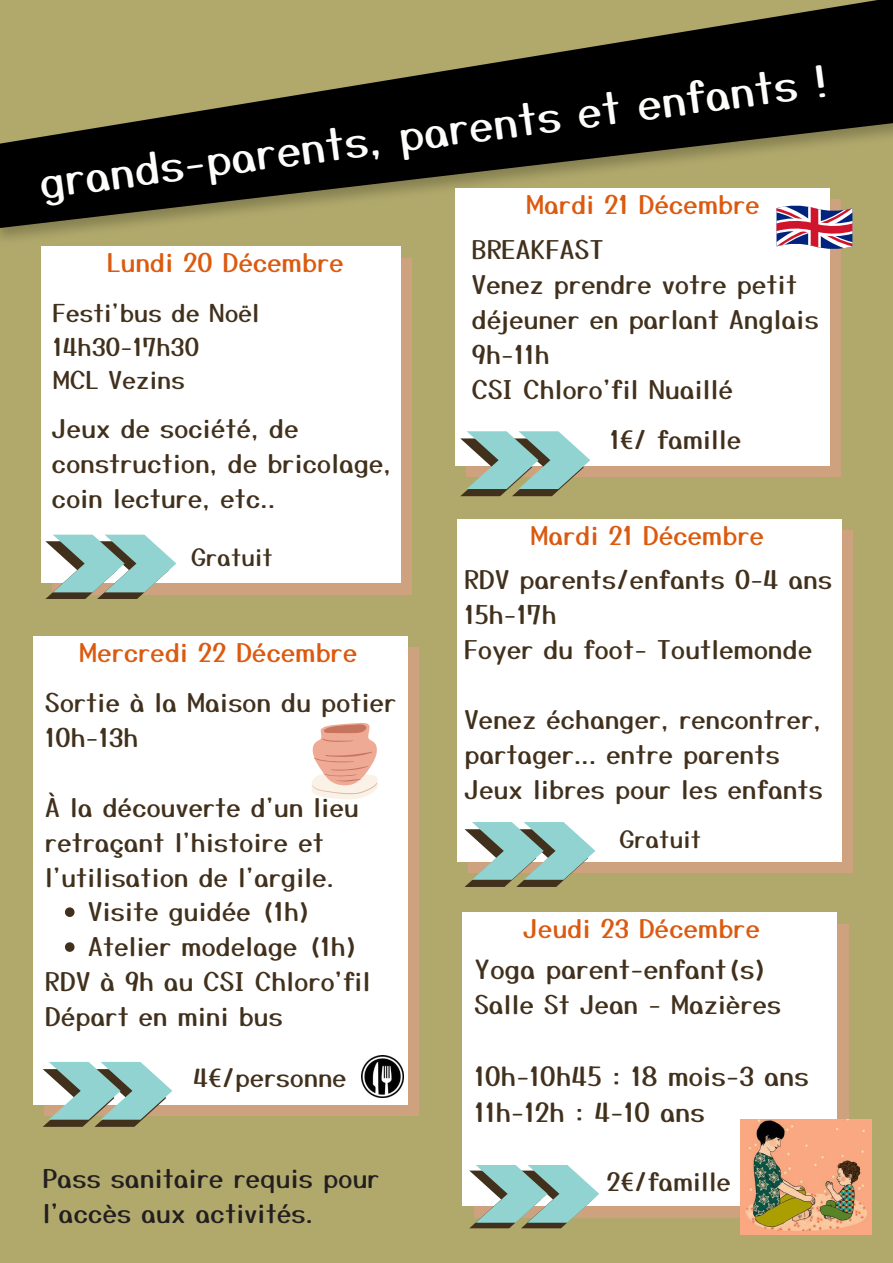
<style>
.page{position:relative;width:893px;height:1263px;background:#b1a96c}
.page>*{position:absolute;margin:0;border:0;box-sizing:border-box;transform-origin:0 0}
.t1{font:42.75px "Yusei Magic";color:#fdfdfc}
.t2{font:25.88px/36px "Yusei Magic";letter-spacing:.015em;color:#41301c}
.t3{font:25.35px "Yusei Magic";letter-spacing:.015em;color:#231f20}
.t4{font:25.28px/34.9px "Yusei Magic";letter-spacing:.015em;color:#41301c}
.t5{font:25.2px/35px "Yusei Magic";letter-spacing:.015em;color:#41301c}
.t6{font:25.2px "Yusei Magic";letter-spacing:.015em;color:#db5a0f}
.t7{font:25.12px "Yusei Magic";letter-spacing:.015em;color:#41301c}
.t8{font:25.05px "Yusei Magic";letter-spacing:.015em;color:#41301c}
.t9{font:24.83px "Yusei Magic";letter-spacing:.015em;color:#41301c}
.t10{font:24.75px "Yusei Magic";letter-spacing:.015em;color:#41301c}
.t11{font:24.15px/33.4px "Yusei Magic";letter-spacing:.015em;color:#41301c}
.t12{font:23.33px "Yusei Magic";letter-spacing:.015em;color:#41301c}
</style>
<div class="page">
<img style="left:0;top:229px;width:853px;height:18px">
<svg style="left:0;top:0;width:893px;height:229px"></svg>
<div style="left:52px;top:258px;width:360px;height:336px;background:#cea27e"></div>
<div style="left:41px;top:247px;width:359px;height:336px;background:#fff"></div>
<svg style="left:45px;top:535px;width:131px;height:64px"></svg>
<div style="left:466px;top:199px;width:375px;height:277px;background:#cea27e"></div>
<div style="left:455px;top:188px;width:375px;height:277px;background:#fff"></div>
<svg style="left:460px;top:431px;width:130px;height:65px"></svg>
<div style="left:44px;top:647px;width:375px;height:469px;background:#cea27e"></div>
<div style="left:33px;top:636px;width:375px;height:469px;background:#fff"></div>
<svg style="left:43px;top:1062px;width:129px;height:65px"></svg>
<div style="left:473px;top:923px;width:375px;height:294px;background:#cea27e"></div>
<div style="left:462px;top:912px;width:375px;height:294px;background:#fff"></div>
<svg style="left:469px;top:1165px;width:130px;height:63px"></svg>
<img style="left:362px;top:1056px;width:41px;height:41px">
<div style="left:468px;top:530px;width:384px;height:343px;background:#cea27e"></div>
<div style="left:457px;top:519px;width:384px;height:343px;background:#fff"></div>
<svg style="left:464px;top:822px;width:131px;height:65px"></svg>
<svg style="left:776px;top:205px;width:76px;height:44px"></svg>
<svg style="left:65px;top:907px;width:9px;height:10px"></svg>
<svg style="left:65px;top:942px;width:9px;height:10px"></svg>
<svg style="left:312px;top:723px;width:66px;height:76px"></svg>
<img style="left:741px;top:1119px;width:130px;height:115px">
<h1 class="t1" style="left:35px;top:147px;width:795px;rotate:-7deg">grands-parents, parents et enfants !</h1>
<p class="t6" style="left:526px;top:184px;width:235px">Mardi 21 Décembre</p>
<p class="t5" style="left:472px;top:230px;width:348px">BREAKFAST<br>Venez prendre votre petit déjeuner en parlant Anglais<br>9h-11h<br>CSI Chloro'fil Nuaillé</p>
<p class="t8" style="left:610px;top:420px;width:133px">1€/ famille</p>
<p class="t6" style="left:107px;top:243px;width:238px">Lundi 20 Décembre</p>
<p class="t11" style="left:53px;top:295px;width:208px">Festi'bus de Noël<br>14h30-17h30<br>MCL Vezins</p>
<p class="t5" style="left:52px;top:409px;width:341px">Jeux de société, de construction, de bricolage, coin lecture, etc..</p>
<p class="t12" style="left:191px;top:539px;width:83px">Gratuit</p>
<p class="t6" style="left:79px;top:632px;width:279px">Mercredi 22 Décembre</p>
<p class="t4" style="left:45px;top:684px;width:352px">Sortie à la Maison du potier<br>10h-13h</p>
<p class="t4" style="left:45px;top:788px;width:315px">À la découverte d'un lieu retraçant l'histoire et l'utilisation de l'argile.</p>
<p class="t4" style="left:88px;top:893px;width:272px">Visite guidée (1h)<br>Atelier modelage (1h)</p>
<p class="t4" style="left:45px;top:963px;width:327px">RDV à 9h au CSI Chloro'fil<br>Départ en mini bus</p>
<p class="t10" style="left:193px;top:1058px;width:155px">4€/personne</p>
<p class="t6" style="left:530px;top:516px;width:235px">Mardi 21 Décembre</p>
<p class="t5" style="left:464px;top:561px;width:369px">RDV parents/enfants 0-4 ans<br>15h-17h<br>Foyer du foot- Toutlemonde</p>
<p class="t5" style="left:464px;top:700px;width:360px">Venez échanger, rencontrer, partager... entre parents<br>Jeux libres pour les enfants</p>
<p class="t12" style="left:619px;top:821px;width:83px">Gratuit</p>
<p class="t6" style="left:523px;top:909px;width:238px">Jeudi 23 Décembre</p>
<p class="t2" style="left:474px;top:950px;width:295px">Yoga parent-enfant(s)</p>
<p class="t7" style="left:474px;top:985px;width:308px">Salle St Jean - Mazières</p>
<p class="t2" style="left:474px;top:1057px;width:336px">10h-10h45 : 18 mois-3 ans<br>11h-12h : 4-10 ans</p>
<p class="t3" style="left:43px;top:1158px;width:338px">Pass sanitaire requis pour</p>
<p class="t9" style="left:607px;top:1162px;width:125px">2€/famille</p>
<p class="t3" style="left:43px;top:1194px;width:272px">l'accès aux activités.</p>
</div>
